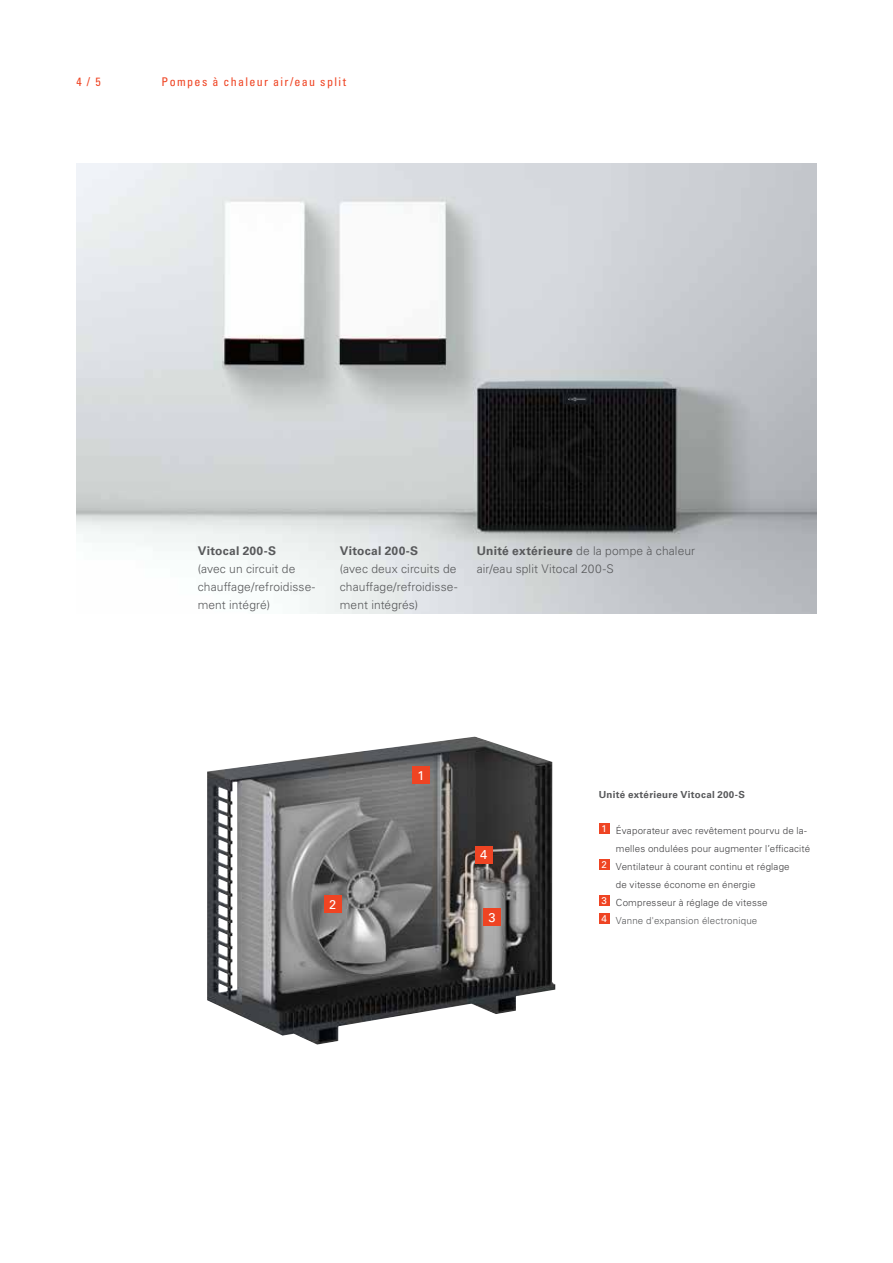
<style>
.page{position:relative;width:893px;height:1263px;background:#fff}
.page>*{position:absolute;margin:0;border:0;box-sizing:border-box;transform-origin:0 0}
.t1{font:12.75px "Univers LTCYR 55 Roman";color:#fff}
.t2{font:300 12px/18px "Univers LTCYR 45";letter-spacing:.01em;color:#58595b}
.t3{font:condensed 12px "Univers LTCYR 57";letter-spacing:.115em;color:#ef4423}
.t4{font:700 12px "Univers LTCYR 65";letter-spacing:.025em;color:#58595b}
.t5{font:300 9.75px "Univers LTCYR 45";letter-spacing:.015em;color:#414042}
.t6{font:300 9.75px "Univers LTCYR 45";letter-spacing:.015em;color:#58595b}
.t7{font:700 9.75px "Univers LTCYR 65";letter-spacing:.03em;color:#58595b}
.s1{font-family:"Univers LTCYR 65";font-weight:700}
</style>
<div class="page">
<img style="left:207px;top:737px;width:348px;height:307px">
<img style="left:77px;top:164px;width:739px;height:450px">
<div style="left:599px;top:823px;width:10px;height:11px;background:#ef4423"></div>
<div style="left:599px;top:859px;width:10px;height:11px;background:#ef4423"></div>
<div style="left:599px;top:895px;width:10px;height:11px;background:#ef4423"></div>
<div style="left:599px;top:913px;width:10px;height:11px;background:#ef4423"></div>
<div style="left:413px;top:767px;width:17px;height:17px;background:#ef4423"></div>
<div style="left:324px;top:895px;width:17px;height:17px;background:#ef4423"></div>
<div style="left:484px;top:909px;width:17px;height:17px;background:#ef4423"></div>
<div style="left:475px;top:846px;width:17px;height:17px;background:#ef4423"></div>
<p class="t3" style="left:77px;top:74px;width:26px">4 / 5</p>
<p class="t3" style="left:162px;top:74px;width:186px">Pompes à chaleur air/eau split</p>
<p class="t4" style="left:198px;top:542px;width:80px">Vitocal 200-S</p>
<p class="t2" style="left:198px;top:560px;width:119px">(avec un circuit de chauffage/refroidisse&shy;ment intégré)</p>
<p class="t4" style="left:340px;top:542px;width:80px">Vitocal 200-S</p>
<p class="t2" style="left:340px;top:560px;width:119px;text-align:justify">(avec deux circuits de chauffage/refroidisse&shy;ment intégrés)</p>
<p class="t2" style="left:477px;top:542px;width:220px"><span class="s1">Unité extérieure</span> de la pompe à chaleur air/eau split Vitocal 200-S</p>
<h1 class="t1" style="left:329px;top:895px;width:9px">2</h1>
<h1 class="t1" style="left:418px;top:766px;width:9px">1</h1>
<h1 class="t1" style="left:480px;top:846px;width:9px">4</h1>
<h1 class="t1" style="left:489px;top:909px;width:9px">3</h1>
<p class="t7" style="left:599px;top:787px;width:148px">Unité extérieure Vitocal 200-S</p>
<p class="t5" style="left:601px;top:824px;width:207px"><sup>1</sup> Évaporateur avec revêtement pourvu de la-</p>
<p class="t5" style="left:616px;top:842px;width:196px">melles ondulées pour augmenter l’efficacité</p>
<p class="t5" style="left:601px;top:860px;width:190px"><sup>2</sup> Ventilateur à courant continu et réglage</p>
<p class="t5" style="left:616px;top:878px;width:141px">de vitesse économe en énergie</p>
<p class="t5" style="left:601px;top:896px;width:168px"><sup>3</sup> Compresseur à réglage de vitesse</p>
<p class="t6" style="left:601px;top:914px;width:157px"><sup>4</sup> Vanne d'expansion électronique</p>
</div>
